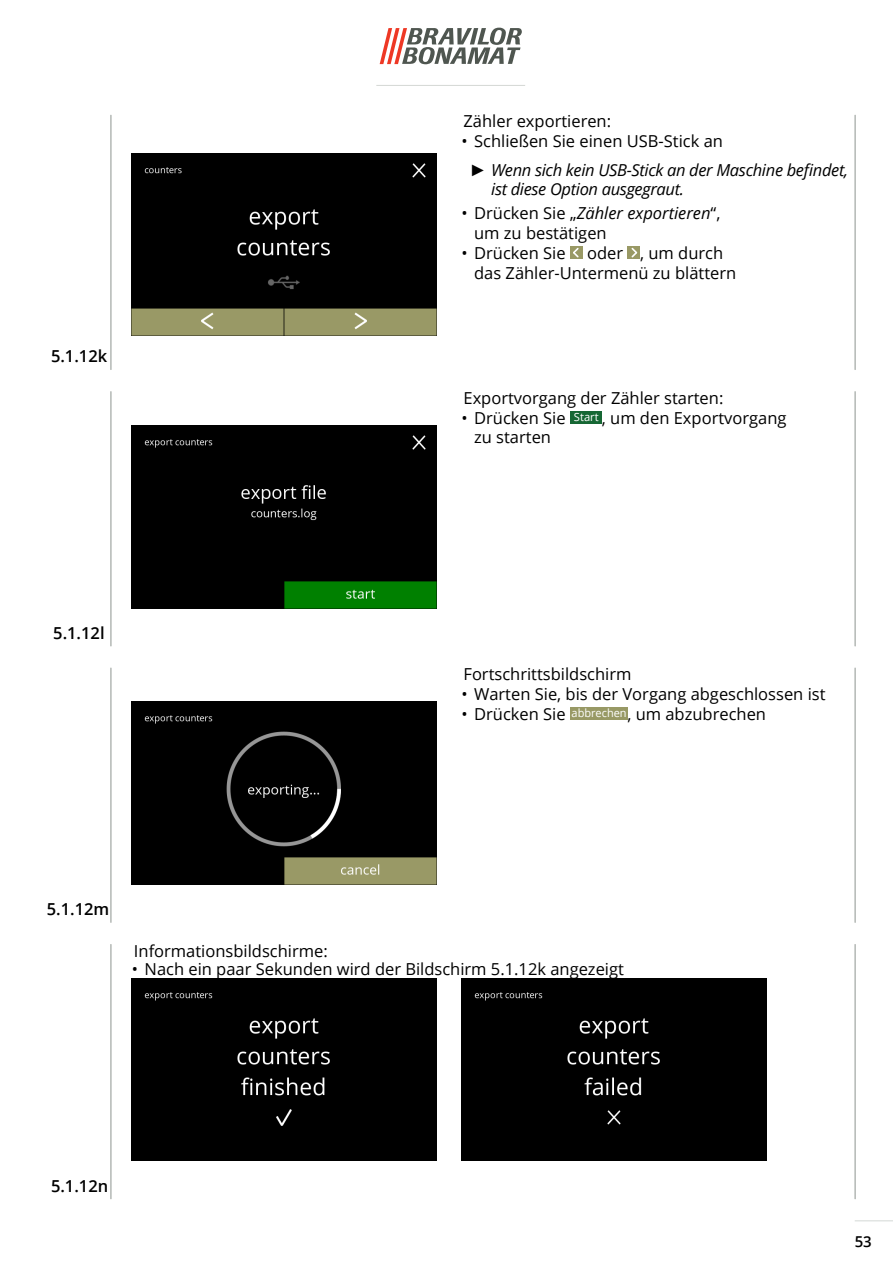
<style>
.page{position:relative;width:893px;height:1263px;background:#fff}
.page>*{position:absolute;margin:0;border:0;box-sizing:border-box;transform-origin:0 0}
.Body_text{font:16.5px/19.8px "Open Sans";color:#000}
.t1{font:italic 16.5px/19.8px "Open Sans";letter-spacing:-.02em;color:#000}
.t2{font:600 16.5px "Open Sans";color:#000}
.t3{font:600 15px "Open Sans";color:#000}
.t4{font:11.25px "Open Sans";color:#fff}
.s1{font-family:"Arial"}
.s2{font-style:italic}
</style>
<div class="page">
<svg style="left:380px;top:28px;width:142px;height:36px"></svg>
<hr style="left:855px;top:1220px;width:38px;height:1px;background:#d4d8d5">
<hr style="left:376px;top:85px;width:149px;height:1px;background:#d4d8d5">
<hr style="left:855px;top:944px;width:1px;height:255px;background:#8e9590">
<hr style="left:111px;top:944px;width:1px;height:255px;background:#8e9590">
<hr style="left:855px;top:668px;width:1px;height:254px;background:#8e9590">
<hr style="left:111px;top:668px;width:1px;height:254px;background:#8e9590">
<hr style="left:855px;top:392px;width:1px;height:254px;background:#8e9590">
<hr style="left:111px;top:392px;width:1px;height:254px;background:#8e9590">
<hr style="left:111px;top:115px;width:1px;height:255px;background:#8e9590">
<hr style="left:855px;top:115px;width:1px;height:255px;background:#8e9590">
<div style="left:570px;top:246px;width:13px;height:13px;background:#999965"></div>
<svg style="left:573px;top:247px;width:6px;height:11px"></svg>
<div style="left:627px;top:246px;width:13px;height:13px;background:#999965"></div>
<svg style="left:631px;top:247px;width:7px;height:11px"></svg>
<img style="left:132px;top:153px;width:305px;height:183px">
<img style="left:132px;top:425px;width:305px;height:183px">
<div style="left:570px;top:411px;width:32px;height:13px;background:#166734"></div>
<div style="left:570px;top:707px;width:57px;height:13px;background:#989965"></div>
<div style="left:132px;top:978px;width:305px;height:183px;background:#000"></div>
<img style="left:132px;top:702px;width:305px;height:182px">
<div style="left:461px;top:978px;width:305px;height:183px;background:#000"></div>
<p class="t2" style="left:51px;top:345px;width:58px">5.1.12k</p>
<p class="Body_text" style="left:463px;top:111px;width:149px">Zähler exportieren:</p>
<p class="Body_text" style="left:461px;top:131px;width:263px">• Schließen Sie einen USB-Stick an</p>
<p class="t1" style="left:491px;top:159px;width:358px;text-indent:-21px"><span class="s1">►</span> Wenn sich kein USB-Stick an der Maschine befindet, ist diese Option ausgegraut.</p>
<p class="Body_text" style="left:474px;top:203px;width:248px;text-indent:-13px">• Drücken Sie „<span class="s2">Zähler exportieren</span>“, um zu bestätigen</p>
<p class="Body_text" style="left:461px;top:243px;width:106px">• Drücken Sie</p>
<p class="Body_text" style="left:474px;top:243px;width:264px;text-indent:113px">oder , um durch das Zähler‑Untermenü zu blättern</p>
<p class="Body_text" style="left:463px;top:387px;width:261px">Exportvorgang der Zähler starten:</p>
<p class="Body_text" style="left:461px;top:407px;width:106px">• Drücken Sie</p>
<p class="t4" style="left:574px;top:409px;width:26px">Start</p>
<p class="Body_text" style="left:602px;top:407px;width:186px">, um den Exportvorgang</p>
<p class="Body_text" style="left:474px;top:427px;width:78px">zu starten</p>
<p class="t2" style="left:53px;top:621px;width:53px">5.1.12l</p>
<p class="Body_text" style="left:463px;top:664px;width:170px">Fortschrittsbildschirm</p>
<p class="Body_text" style="left:461px;top:684px;width:366px">• Warten Sie, bis der Vorgang abgeschlossen ist</p>
<p class="Body_text" style="left:461px;top:703px;width:106px">• Drücken Sie</p>
<p class="t4" style="left:572px;top:705px;width:57px">abbrechen</p>
<p class="Body_text" style="left:627px;top:703px;width:140px">, um abzubrechen</p>
<p class="t2" style="left:47px;top:898px;width:64px">5.1.12m</p>
<p class="Body_text" style="left:134px;top:940px;width:195px">Informationsbildschirme:</p>
<p class="Body_text" style="left:132px;top:958px;width:494px">• Nach ein paar Sekunden wird der Bildschirm 5.1.12k angezeigt</p>
<p class="t2" style="left:51px;top:1174px;width:59px">5.1.12n</p>
<p class="t3" style="left:855px;top:1232px;width:19px">53</p>
</div>
